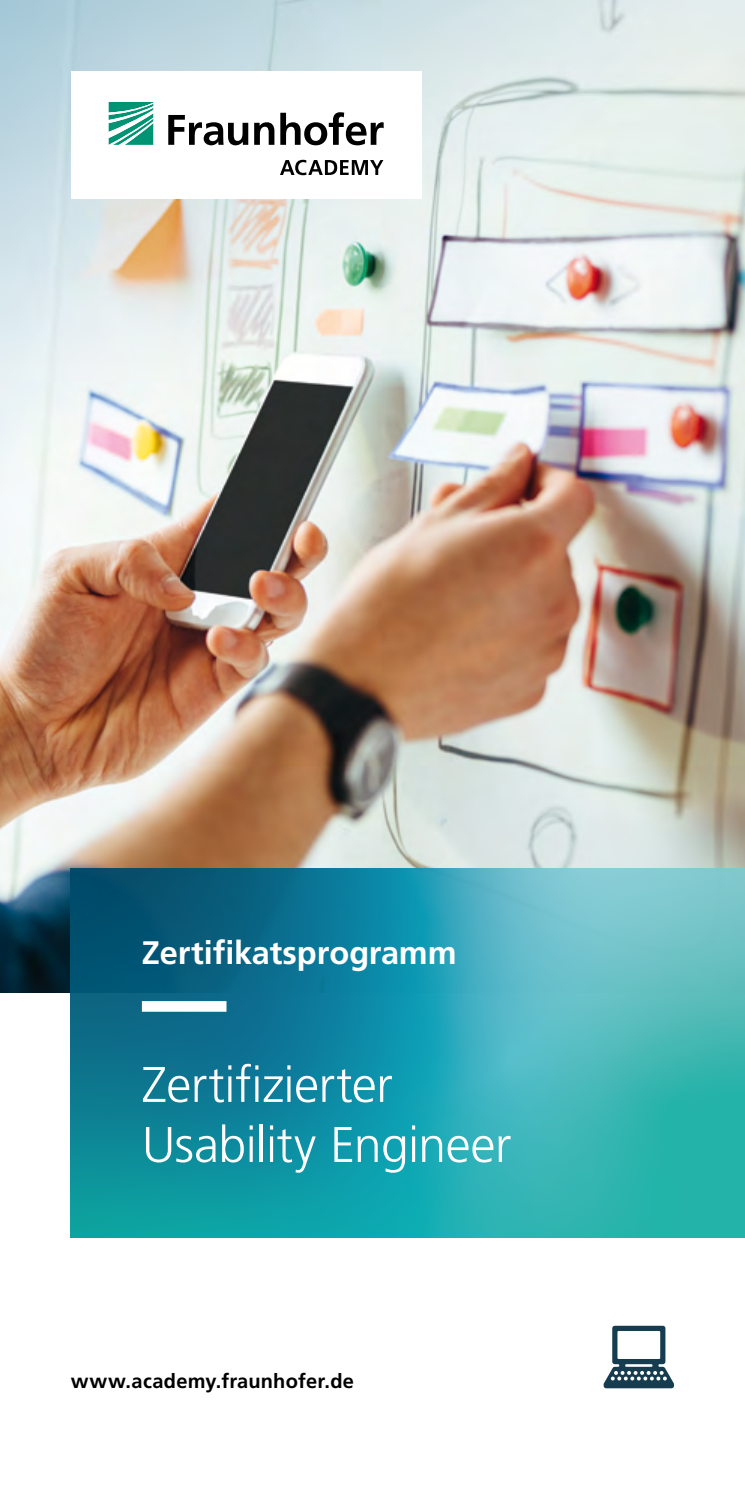
<style>
.page{position:relative;width:745px;height:1489px;background:#fff}
.page>*{position:absolute;margin:0;border:0;box-sizing:border-box;transform-origin:0 0}
.Ueberschrift_20_24_w{font:300 50px/60px "Frutiger LT Com";letter-spacing:-.015em;color:#fff}
.Sub_Ueberschrift_13{font:700 32.5px "Frutiger LT Com";letter-spacing:-.005em;color:#fff}
.URL_Claim_8_12_5_sch{font:700 20px "Frutiger LT Com";letter-spacing:.01em;color:#000}
</style>
<div class="page">
<img style="left:0;top:0;width:744px;height:992px">
<svg style="left:71px;top:868px;width:673px;height:369px;background:#289aa8"></svg>
<svg style="left:142px;top:1001px;width:531px;height:10px;background:#54aebf"></svg>
<div style="left:71px;top:71px;width:350px;height:127px;background:#fff"></div>
<svg style="left:109px;top:102px;width:44px;height:43px"></svg>
<svg style="left:168px;top:112px;width:215px;height:33px"></svg>
<svg style="left:280px;top:160px;width:103px;height:15px"></svg>
<svg style="left:603px;top:1325px;width:70px;height:63px"></svg>
<p class="Sub_Ueberschrift_13" style="left:142px;top:933px;width:316px">Zertifikatsprogramm</p>
<p class="Ueberschrift_20_24_w" style="left:142px;top:1054px;width:371px">Zertifizierter<br>Usability Engineer</p>
<p class="URL_Claim_8_12_5_sch" style="left:71px;top:1369px;width:284px">www.academy.fraunhofer.de</p>
</div>
